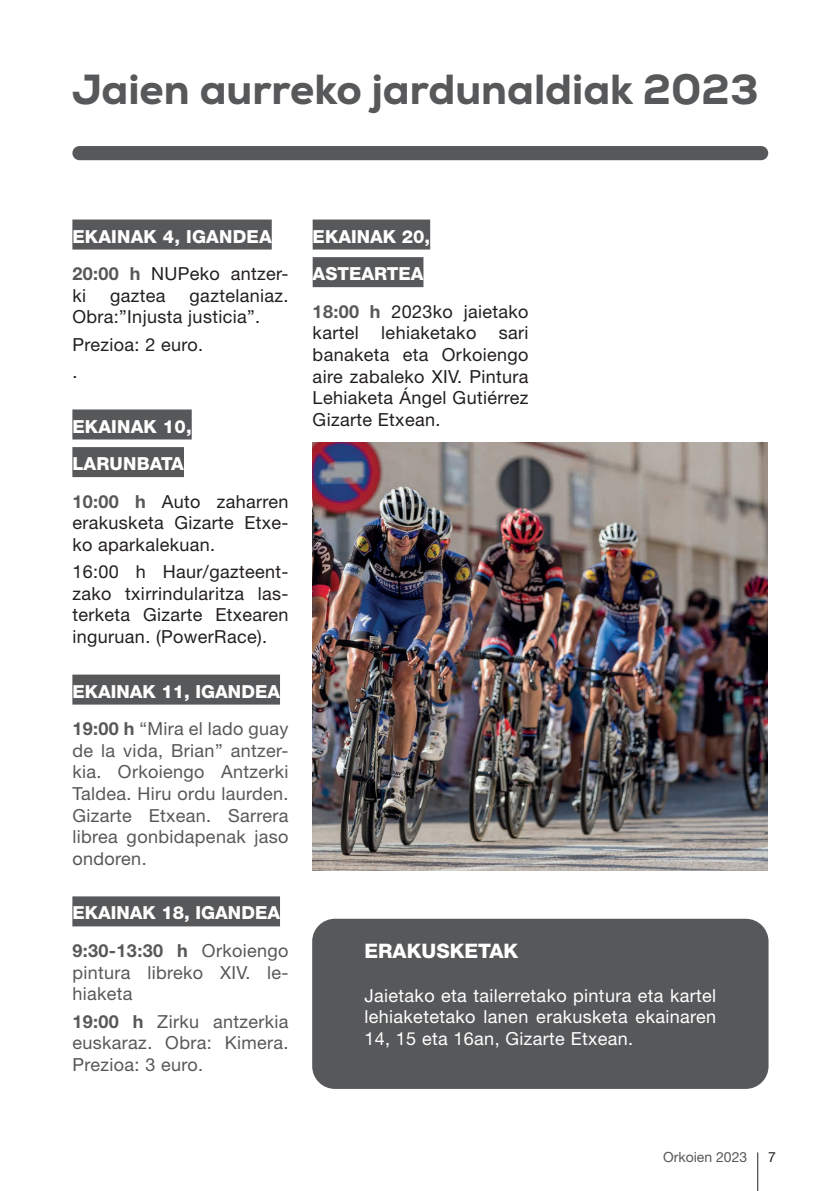
<style>
.page{position:relative;width:840px;height:1191px;background:#fff}
.page>*{position:absolute;margin:0;border:0;box-sizing:border-box;transform-origin:0 0}
.t1{font:800 42px "Nexa";color:#57585a}
.t2{font:800 20px "Helvetica Neue LT Pro";color:#fff}
.t3{font:18px/21.6px "Helvetica Neue LT Pro";letter-spacing:.02em;color:#231f20}
.t4{font:18px/21.6px "Helvetica Neue LT Pro";letter-spacing:.02em;color:#57585a;text-align:justify}
.t5{font:800 18px/37.6px "Helvetica Neue LT Pro";color:#fff}
.t6{font:18px/21.6px "Helvetica Neue LT Pro";letter-spacing:.02em;color:#fff;text-align:justify}
.t7{font:14px "Helvetica Neue LT Pro";color:#57585a}
.t8{font:14px "Helvetica Neue LT Pro";color:#231f20}
.s1{font-weight:700;color:#57585a}
.s2{font-weight:400;color:#231f20}
.s3{font-weight:400;color:#57585a}
.s4{font-weight:700}
</style>
<div class="page">
<hr style="left:756px;top:1152px;width:1px;height:39px;background:#231f20">
<div style="left:72px;top:219px;width:199px;height:30px;background:#57585a"></div>
<div style="left:72px;top:409px;width:120px;height:30px;background:#57585a"></div>
<div style="left:72px;top:447px;width:112px;height:30px;background:#57585a"></div>
<div style="left:72px;top:674px;width:208px;height:30px;background:#57585a"></div>
<div style="left:72px;top:896px;width:208px;height:30px;background:#57585a"></div>
<div style="left:312px;top:219px;width:118px;height:30px;background:#57585a"></div>
<div style="left:312px;top:257px;width:111px;height:30px;background:#57585a"></div>
<div style="left:312px;top:918px;width:456px;height:171px;background:#57585a;border-radius:23px"></div>
<div style="left:72px;top:146px;width:695px;height:14px;background:#57585a;border-radius:7px"></div>
<img style="left:312px;top:442px;width:455px;height:428px">
<h1 class="t1" style="left:72px;top:62px;width:687px">Jaien aurreko jardunaldiak 2023</h1>
<p class="t5" style="left:72px;top:217px;width:217px">EKAINAK 4, IGANDEA<br><span class="s1">20:00 h</span> <span class="s2">NUPeko antzer-</span></p>
<p class="t3" style="left:72px;top:284px;width:15px">ki</p>
<p class="t3" style="left:110px;top:284px;width:57px">gaztea</p>
<p class="t3" style="left:72px;top:284px;width:218px;text-indent:117px">gaztelaniaz.<br>Obra:”Injusta justicia”.</p>
<p class="t3" style="left:72px;top:330px;width:132px;line-height:27.2px">Prezioa: 2 euro. .</p>
<p class="t5" style="left:72px;top:407px;width:218px">EKAINAK 10,<br>LARUNBATA<br><span class="s1">10:00 h</span> <span class="s2">Auto zaharren</span></p>
<p class="t3" style="left:72px;top:512px;width:218px">erakusketa Gizarte Etxe&shy;ko aparkalekuan.</p>
<p class="t3" style="left:72px;top:561px;width:218px;text-align:justify">16:00 h Haur/gazteent&shy;zako txirrindularitza las&shy;terketa Gizarte Etxearen inguruan. (PowerRace).</p>
<p class="t5" style="left:72px;top:672px;width:218px">EKAINAK 11, IGANDEA<br><span class="s1">19:00 h</span> <span class="s3">“Mira el lado guay</span></p>
<p class="t4" style="left:72px;top:739px;width:218px">de la vida, Brian” antzer&shy;kia. Orkoiengo Antzerki Taldea. Hiru ordu laurden.<br>Gizarte Etxean. Sarrera librea gonbidapenak jaso ondoren.</p>
<p class="t5" style="left:72px;top:894px;width:217px">EKAINAK 18, IGANDEA<br><span class="s1">9:30-13:30 h</span> <span class="s3">Orkoiengo</span></p>
<p class="t4" style="left:72px;top:961px;width:217px">pintura libreko XIV. le&shy;hiaketa</p>
<p class="t4" style="left:72px;top:1010px;width:218px"><span class="s4">19:00 h</span> Zirku antzerkia euskaraz. Obra: Kimera.<br>Prezioa: 3 euro.</p>
<p class="t5" style="left:312px;top:217px;width:217px">EKAINAK 20,<br>ASTEARTEA<br><span class="s1">18:00 h</span> <span class="s2">2023ko jaietako</span></p>
<p class="t3" style="left:312px;top:322px;width:217px;text-align:justify">kartel lehiaketako sari banaketa eta Orkoiengo aire zabaleko XIV. Pintura Lehiaketa Ángel Gutiérrez Gizarte Etxean.</p>
<p class="t2" style="left:364px;top:939px;width:155px">ERAKUSKETAK</p>
<p class="t6" style="left:364px;top:984px;width:353px">Jaietako eta tailerretako pintura eta kartel lehiaketetako lanen erakusketa ekainaren 14, 15 eta 16an, Gizarte Etxean.</p>
<p class="t7" style="left:662px;top:1149px;width:86px">Orkoien 2023</p>
<p class="t8" style="left:767px;top:1149px;width:9px">7</p>
</div>
